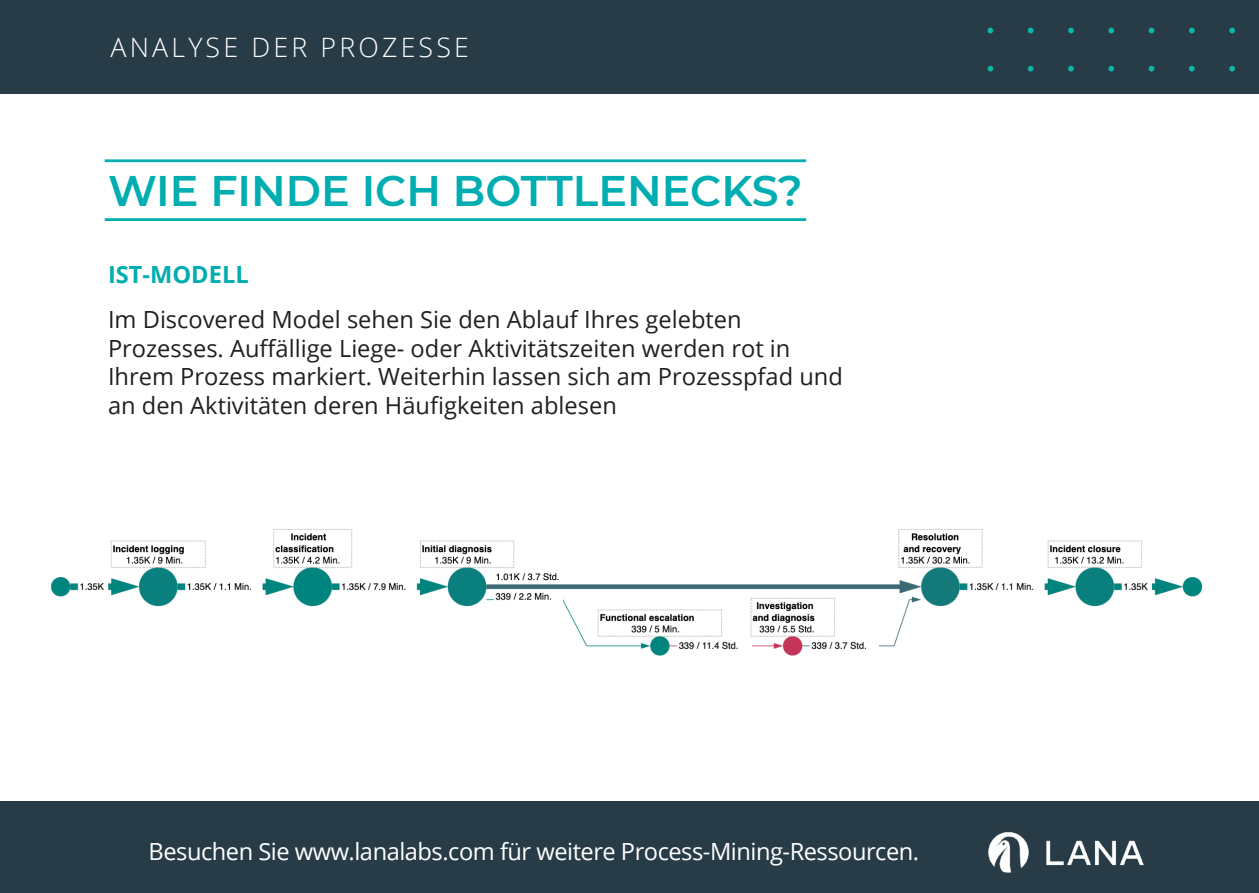
<style>
.page{position:relative;width:1259px;height:893px;background:#fff}
.page>*{position:absolute;margin:0;border:0;box-sizing:border-box;transform-origin:0 0}
.t1{font:600 42.6px "Montserrat";color:#00adb0}
.t2{font:300 26.7px "Open Sans";letter-spacing:.12em;color:#fff}
.bullet_OK{font:23.7px/28.5px "Open Sans";color:#231f20}
.t3{font:23.7px "Open Sans";letter-spacing:-.02em;color:#fff}
.bullet_OK-2{font:700 23.7px "Open Sans";color:#00adb0}
</style>
<div class="page">
<div style="left:0;top:0;width:1259px;height:94px;background:#273c47"></div>
<svg style="left:1229px;top:28px;width:6px;height:5px"></svg>
<svg style="left:1189px;top:28px;width:5px;height:5px"></svg>
<svg style="left:1148px;top:28px;width:6px;height:5px"></svg>
<svg style="left:1108px;top:28px;width:6px;height:5px"></svg>
<svg style="left:1068px;top:28px;width:6px;height:5px"></svg>
<svg style="left:1027px;top:28px;width:6px;height:5px"></svg>
<svg style="left:987px;top:28px;width:6px;height:5px"></svg>
<svg style="left:1229px;top:66px;width:6px;height:6px"></svg>
<svg style="left:1189px;top:66px;width:5px;height:6px"></svg>
<svg style="left:1148px;top:66px;width:6px;height:6px"></svg>
<svg style="left:1108px;top:66px;width:6px;height:6px"></svg>
<svg style="left:1068px;top:66px;width:6px;height:6px"></svg>
<svg style="left:1027px;top:66px;width:6px;height:6px"></svg>
<svg style="left:987px;top:66px;width:6px;height:6px"></svg>
<div style="left:0;top:802px;width:1259px;height:91px;background:#273c47"></div>
<hr style="left:105px;top:218px;width:701px;height:3px;background:#00adb0">
<hr style="left:105px;top:159px;width:701px;height:3px;background:#00adb0">
<img style="left:988px;top:832px;width:156px;height:41px">
<img style="left:50px;top:529px;width:1153px;height:127px">
<p class="t2" style="left:111px;top:29px;width:360px">ANALYSE DER PROZESSE</p>
<p class="t1" style="left:108px;top:160px;width:696px">WIE FINDE ICH BOTTLENECKS?</p>
<p class="bullet_OK-2" style="left:108px;top:258px;width:142px">IST-MODELL</p>
<p class="bullet_OK" style="left:108px;top:305px;width:736px">Im Discovered Model sehen Sie den Ablauf Ihres gelebten Prozesses. Auffällige Liege- oder Aktivitätszeiten werden rot in Ihrem Prozess markiert. Weiterhin lassen sich am Prozesspfad und an den Aktivitäten deren Häufigkeiten ablesen</p>
<p class="t3" style="left:149px;top:835px;width:772px">Besuchen Sie www.lanalabs.com für weitere Process-Mining-Ressourcen.</p>
</div>
